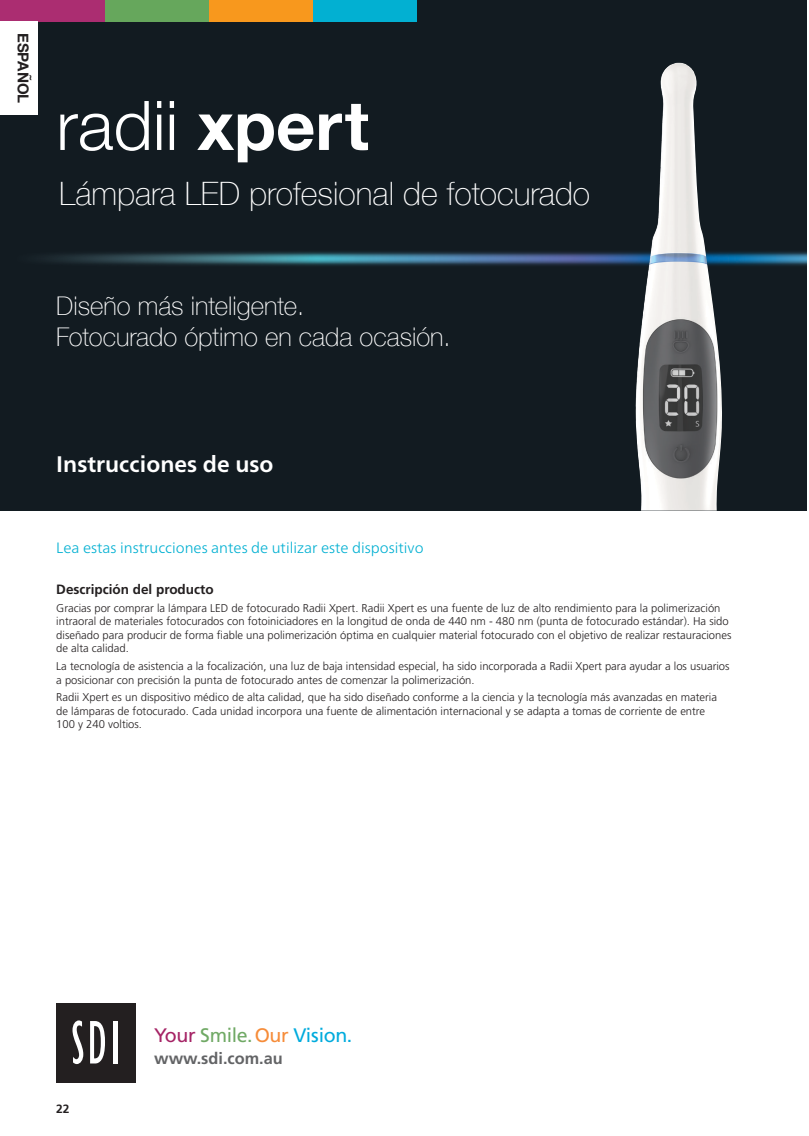
<style>
.page{position:relative;width:809px;height:1136px;background:#fff}
.page>*{position:absolute;margin:0;border:0;box-sizing:border-box;transform-origin:0 0}
.t1{font:300 68.55px "Helvetica Neue";color:#fff}
.t2{font:100 32.25px "Helvetica Neue";color:#fff}
.t3{font:100 25.8px/30.9px "Helvetica Neue";color:#fff}
.t4{font:700 22.5px "Frutiger Neue LTW1 G";color:#fff}
.t5{font:19.5px "Frutiger";letter-spacing:-.02em;color:#00abdd}
.t6{font:700 16.35px "Frutiger";color:#636466}
.t7{font:300 15px "Frutiger Neue LTW1 G";color:#02b0d2}
.t8{font:700 15px "Helvetica Neue";color:#231f20}
.t9{font:700 13.5px "Frutiger";color:#231f20}
.t10{font:700 12px "Frutiger";color:#231f20}
.t11{font:300 11.25px/13.5px "Frutiger";color:#231f20}
.s1{font-weight:700}
.s2{color:#a52365}
.s3{color:#70a965}
.s4{color:#f68c39}
</style>
<div class="page">
<div style="left:0;top:0;width:806px;height:511px;background:#121b21"></div>
<img style="left:43px;top:251px;width:763px;height:15px">
<div style="left:0;top:0;width:106px;height:22px;background:#ab2d71"></div>
<div style="left:106px;top:0;width:103px;height:22px;background:#66a75c"></div>
<div style="left:209px;top:0;width:103px;height:22px;background:#f8981d"></div>
<div style="left:312px;top:0;width:104px;height:22px;background:#02b0d2"></div>
<div style="left:56px;top:1003px;width:79px;height:79px;background:#231f20"></div>
<svg style="left:72px;top:1020px;width:11px;height:44px"></svg>
<svg style="left:90px;top:1021px;width:15px;height:42px"></svg>
<hr style="left:113px;top:1021px;width:4px;height:42px;background:#fff">
<img style="left:634px;top:63px;width:88px;height:448px">
<div style="left:0;top:21px;width:38px;height:94px;background:#fff"></div>
<p class="t8" style="left:35px;top:33px;width:72px;rotate:90deg">ESPAÑOL</p>
<p class="t1" style="left:56px;top:70px;width:314px">radii <span class="s1">xpert</span></p>
<p class="t2" style="left:59px;top:169px;width:532px">Lámpara LED profesional de fotocurado</p>
<p class="t3" style="left:56px;top:289px;width:396px">Diseño más inteligente.<br>Fotocurado óptimo en cada ocasión.</p>
<p class="t4" style="left:56px;top:450px;width:218px">Instrucciones de uso</p>
<p class="t7" style="left:56px;top:538px;width:368px">Lea estas instrucciones antes de utilizar este dispositivo</p>
<p class="t9" style="left:56px;top:581px;width:159px">Descripción del producto</p>
<p class="t11" style="left:56px;top:601px;width:676px">Gracias por comprar la lámpara LED de fotocurado Radii Xpert. Radii Xpert es una fuente de luz de alto rendimiento para la polimerización intraoral de materiales fotocurados con fotoiniciadores en la longitud de onda de 440 nm - 480 nm (punta de fotocurado estándar). Ha sido diseñado para producir de forma fiable una polimerización óptima en cualquier material fotocurado con el objetivo de realizar restauraciones de alta calidad.</p>
<p class="t11" style="left:56px;top:659px;width:674px">La tecnología de asistencia a la focalización, una luz de baja intensidad especial, ha sido incorporada a Radii Xpert para ayudar a los usuarios a posicionar con precisión la punta de fotocurado antes de comenzar la polimerización.</p>
<p class="t11" style="left:56px;top:691px;width:662px">Radii Xpert es un dispositivo médico de alta calidad, que ha sido diseñado conforme a la ciencia y la tecnología más avanzadas en materia de lámparas de fotocurado. Cada unidad incorpora una fuente de alimentación internacional y se adapta a tomas de corriente de entre<br>100 y 240 voltios.</p>
<p class="t10" style="left:56px;top:1102px;width:15px">22</p>
<p class="t5" style="left:154px;top:1024px;width:200px"><span class="s2">Your</span> <span class="s3">Smile.</span> <span class="s4">Our</span> Vision.</p>
<p class="t6" style="left:154px;top:1048px;width:130px">www.sdi.com.au</p>
</div>
